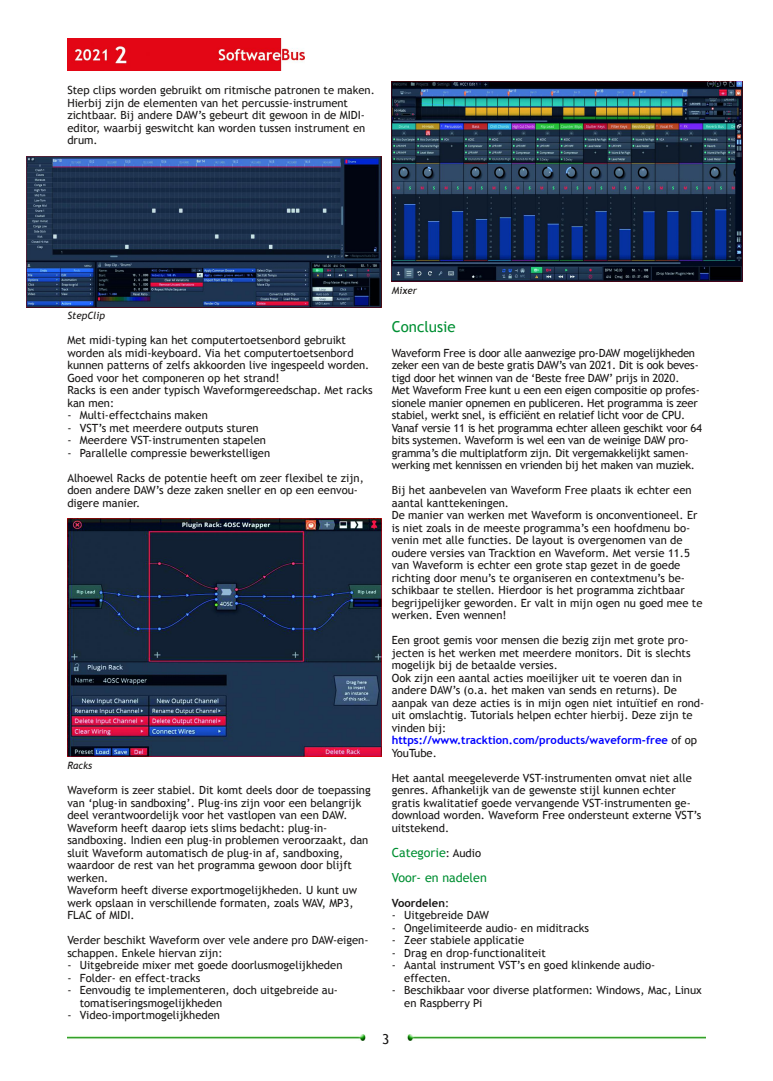
<style>
.page{position:relative;width:773px;height:1081px;background:#fff}
.page>*{position:absolute;margin:0;border:0;box-sizing:border-box;transform-origin:0 0}
.t1{font:15px "Trebuchet MS";color:#008f33}
.t2{font:13.75px "Trebuchet MS";color:#181615}
.t3{font:12.5px/25px "Trebuchet MS";color:#008f33}
.t4{font:11.25px/12.5px "Trebuchet MS";color:#181615}
.t5{font:11.25px/12.5px "Trebuchet MS";letter-spacing:-.02em;color:#181615}
.t6{font:700 11.25px "Trebuchet MS";color:#181615}
.t7{font:italic 10px "Trebuchet MS";color:#181615}
.s1{font-weight:700;color:#00f}
.s2{font-size:11.25px;color:#181615}
.s3{font-weight:400}
</style>
<div class="page">
<img style="left:67px;top:39px;width:237px;height:32px">
<img style="left:67px;top:1035px;width:299px;height:5px">
<img style="left:407px;top:1035px;width:298px;height:5px">
<img style="left:27px;top:157px;width:354px;height:150px">
<img style="left:67px;top:519px;width:314px;height:237px">
<img style="left:392px;top:81px;width:350px;height:200px">
<p class="t4" style="left:67px;top:84px;width:309px">Step clips worden gebruikt om ritmische patronen te maken.<br>Hierbij zijn de elementen van het percussie‐instrument zichtbaar. Bij andere DAW’s gebeurt dit gewoon in de MIDI‐ editor, waarbij geswitcht kan worden tussen instrument en drum.</p>
<p class="t7" style="left:67px;top:310px;width:39px">StepClip</p>
<p class="t4" style="left:67px;top:334px;width:307px">Met midi‐typing kan het computertoetsenbord gebruikt worden als midi‐keyboard. Via het computertoetsenbord kunnen patterns of zelfs akkoorden live ingespeeld worden.<br>Goed voor het componeren op het strand!<br>Racks is een ander typisch Waveformgereedschap. Met racks kan men:<br>‐ Multi‐effectchains maken<br>‐ VST’s met meerdere outputs sturen<br>‐ Meerdere VST‐instrumenten stapelen<br>‐ Parallelle compressie bewerkstelligen</p>
<p class="t4" style="left:67px;top:471px;width:298px">Alhoewel Racks de potentie heeft om zeer flexibel te zijn, doen andere DAW’s deze zaken sneller en op een eenvou‐ digere manier.</p>
<p class="t7" style="left:67px;top:760px;width:26px">Racks</p>
<p class="t4" style="left:67px;top:784px;width:305px">Waveform is zeer stabiel. Dit komt deels door de toepassing van ‘plug‐in sandboxing’. Plug‐ins zijn voor een belangrijk deel verantwoordelijk voor het vastlopen van een DAW.<br>Waveform heeft daarop iets slims bedacht: plug‐in‐ sandboxing. Indien een plug‐in problemen veroorzaakt, dan sluit Waveform automatisch de plug‐in af, sandboxing, waardoor de rest van het programma gewoon door blijft werken.<br>Waveform heeft diverse exportmogelijkheden. U kunt uw werk opslaan in verschillende formaten, zoals WAV, MP3, FLAC of MIDI.</p>
<p class="t4" style="left:67px;top:934px;width:303px">Verder beschikt Waveform over vele andere pro DAW‐eigen‐</p>
<p class="t4" style="left:67px;top:946px;width:157px">schappen. Enkele hiervan zijn:</p>
<p class="t4" style="left:67px;top:959px;width:276px">‐ Uitgebreide mixer met goede doorlusmogelijkheden</p>
<p class="t4" style="left:67px;top:971px;width:134px">‐ Folder‐ en effect‐tracks</p>
<p class="t4" style="left:67px;top:984px;width:272px">‐ Eenvoudig te implementeren, doch uitgebreide au‐</p>
<p class="t4" style="left:80px;top:996px;width:144px">tomatiseringsmogelijkheden</p>
<p class="t4" style="left:67px;top:1009px;width:154px">‐ Video‐importmogelijkheden</p>
<p class="t7" style="left:392px;top:285px;width:27px">Mixer</p>
<h1 class="t1" style="left:392px;top:318px;width:65px">Conclusie</h1>
<p class="t5" style="left:392px;top:346px;width:312px">Waveform Free is door alle aanwezige pro‐DAW mogelijkheden zeker een van de beste gratis DAW’s van 2021. Dit is ook beves‐ tigd door het winnen van de ‘Beste free DAW’ prijs in 2020.<br>Met Waveform Free kunt u een een eigen compositie op profes‐ sionele manier opnemen en publiceren. Het programma is zeer stabiel, werkt snel, is efficiënt en relatief licht voor de CPU.<br>Vanaf versie 11 is het programma echter alleen geschikt voor 64 bits systemen. Waveform is wel een van de weinige DAW pro‐ gramma’s die multiplatform zijn. Dit vergemakkelijkt samen‐ werking met kennissen en vrienden bij het maken van muziek.</p>
<p class="t4" style="left:392px;top:484px;width:312px">Bij het aanbevelen van Waveform Free plaats ik echter een aantal kanttekeningen.<br>De manier van werken met Waveform is onconventioneel. Er is niet zoals in de meeste programma’s een hoofdmenu bo‐ venin met alle functies. De layout is overgenomen van de oudere versies van Tracktion en Waveform. Met versie 11.5 van Waveform is echter een grote stap gezet in de goede richting door menu’s te organiseren en contextmenu’s be‐ schikbaar te stellen. Hierdoor is het programma zichtbaar begrijpelijker geworden. Er valt in mijn ogen nu goed mee te werken. Even wennen!</p>
<p class="t4" style="left:392px;top:634px;width:314px">Een groot gemis voor mensen die bezig zijn met grote pro‐ jecten is het werken met meerdere monitors. Dit is slechts mogelijk bij de betaalde versies.<br>Ook zijn een aantal acties moeilijker uit te voeren dan in andere DAW’s (o.a. het maken van sends en returns). De aanpak van deze acties is in mijn ogen niet intuïtief en rond‐ uit omslachtig. Tutorials helpen echter hierbij. Deze zijn te vinden bij: <span class="s1">https://www.tracktion.com/products/waveform‐free</span> of op YouTube.</p>
<p class="t4" style="left:392px;top:771px;width:311px">Het aantal meegeleverde VST‐instrumenten omvat niet alle genres. Afhankelijk van de gewenste stijl kunnen echter gratis kwalitatief goede vervangende VST‐instrumenten ge‐ download worden. Waveform Free ondersteunt externe VST’s uitstekend.</p>
<p class="t3" style="left:392px;top:840px;width:97px">Categorie<span class="s2">: Audio<br></span>Voor‐ en nadelen</p>
<p class="t6" style="left:392px;top:896px;width:59px">Voordelen<span class="s3">:</span></p>
<p class="t4" style="left:392px;top:909px;width:99px">‐ Uitgebreide DAW</p>
<p class="t4" style="left:392px;top:921px;width:199px">‐ Ongelimiteerde audio‐ en miditracks</p>
<p class="t4" style="left:392px;top:934px;width:134px">‐ Zeer stabiele applicatie</p>
<p class="t4" style="left:392px;top:946px;width:155px">‐ Drag en drop‐functionaliteit</p>
<p class="t4" style="left:392px;top:959px;width:265px">‐ Aantal instrument VST’s en goed klinkende audio‐</p>
<p class="t4" style="left:404px;top:971px;width:49px">effecten.</p>
<p class="t4" style="left:392px;top:984px;width:311px">‐ Beschikbaar voor diverse platformen: Windows, Mac, Linux</p>
<p class="t4" style="left:404px;top:996px;width:79px">en Raspberry Pi</p>
<p class="t2" style="left:382px;top:1031px;width:9px">3</p>
</div>
